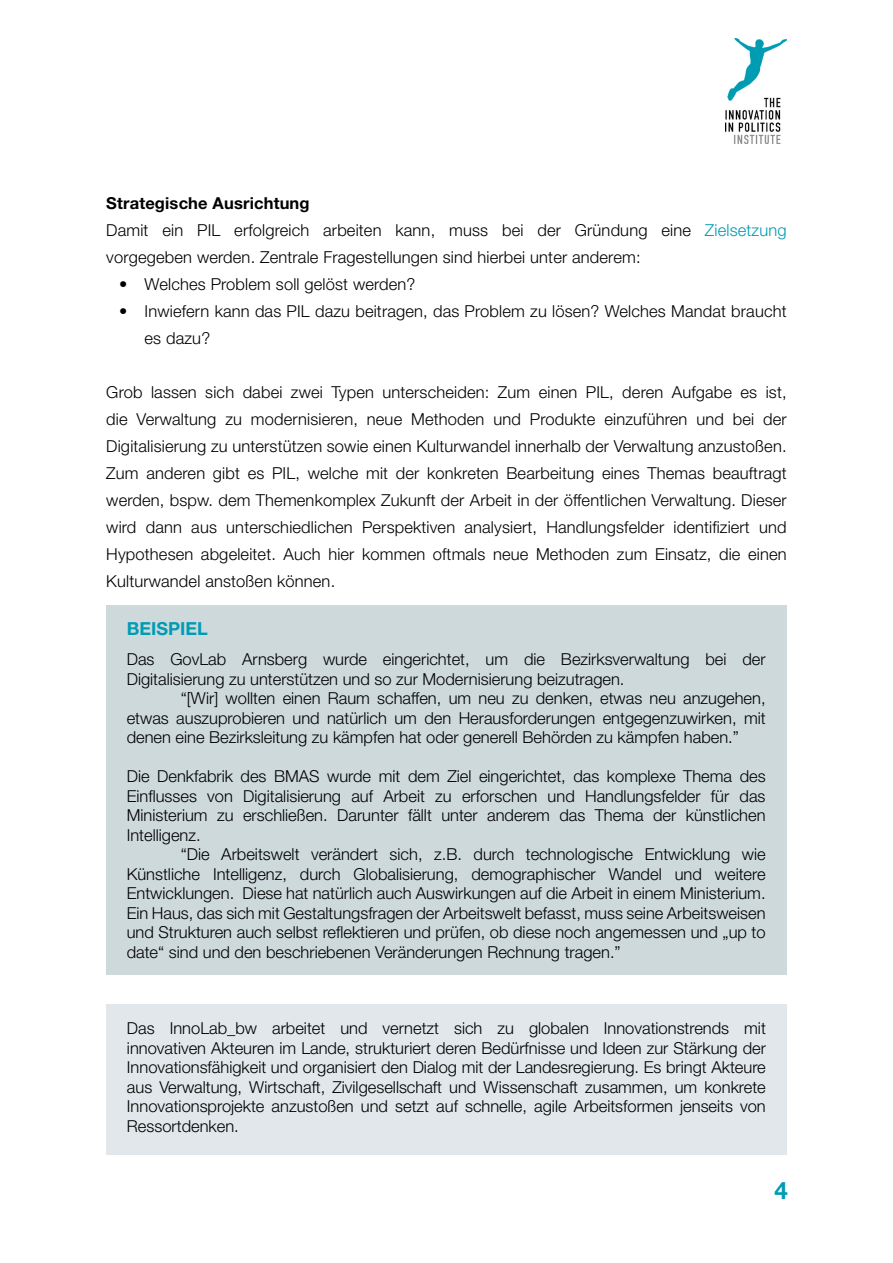
<style>
.page{position:relative;width:893px;height:1263px;background:#fff}
.page>*{position:absolute;margin:0;border:0;box-sizing:border-box;transform-origin:0 0}
.t1{font:700 24px "Helvetica Neue";color:#009cb4}
.t2{font:700 18px "Helvetica Neue LT Pro";color:#009cb4}
.t3{font:300 16.5px/19.5px "Helvetica Neue LT Pro";color:#000;text-align:justify}
.s1{font-weight:700}
.s2{color:#009cb4}
</style>
<div class="page">
<div style="left:106px;top:635px;width:680px;height:339px;background:#ced9dc"></div>
<img style="left:726px;top:38px;width:61px;height:105px">
<div style="left:106px;top:605px;width:680px;height:30px;background:#ced9dc"></div>
<div style="left:106px;top:1004px;width:680px;height:150px;background:#e1e7ea"></div>
<p class="t3" style="left:106px;top:190px;width:682px;line-height:27px;text-align:left"><span class="s1">Strategische Ausrichtung<br></span>Damit ein PIL erfolgreich arbeiten kann, muss bei der Gründung eine <span class="s2">Zielsetzung </span>vorgegeben werden. Zentrale Fragestellungen sind hierbei unter anderem:</p>
<p class="t3" style="left:119px;top:274px;width:298px">• Welches Problem soll gelöst werden?</p>
<p class="t3" style="left:145px;top:298px;width:644px;line-height:27px;text-indent:-26px">• Inwiefern kann das PIL dazu beitragen, das Problem zu lösen? Welches Mandat braucht es dazu?</p>
<p class="t3" style="left:106px;top:379px;width:682px;line-height:27px">Grob lassen sich dabei zwei Typen unterscheiden: Zum einen PIL, deren Aufgabe es ist, die Verwaltung zu modernisieren, neue Methoden und Produkte einzuführen und bei der Digitalisierung zu unterstützen sowie einen Kulturwandel innerhalb der Verwaltung anzustoßen.<br>Zum anderen gibt es PIL, welche mit der konkreten Bearbeitung eines Themas beauftragt werden, bspw. dem Themenkomplex Zukunft der Arbeit in der öffentlichen Verwaltung. Dieser wird dann aus unterschiedlichen Perspektiven analysiert, Handlungsfelder identifiziert und Hypothesen abgeleitet. Auch hier kommen oftmals neue Methoden zum Einsatz, die einen Kulturwandel anstoßen können.</p>
<p class="t2" style="left:127px;top:617px;width:82px">BEISPIEL</p>
<p class="t3" style="left:127px;top:649px;width:640px">Das GovLab Arnsberg wurde eingerichtet, um die Bezirksverwaltung bei der<br>Digitalisierung zu unterstützen und so zur Modernisierung beizutragen.</p>
<p class="t3" style="left:127px;top:688px;width:640px;text-indent:54px">“[Wir] wollten einen Raum schaffen, um neu zu denken, etwas neu anzugehen, etwas auszuprobieren und natürlich um den Herausforderungen entgegenzuwirken, mit denen eine Bezirksleitung zu kämpfen hat oder generell Behörden zu kämpfen haben.”</p>
<p class="t3" style="left:127px;top:766px;width:640px">Die Denkfabrik des BMAS wurde mit dem Ziel eingerichtet, das komplexe Thema des Einflusses von Digitalisierung auf Arbeit zu erforschen und Handlungsfelder für das Ministerium zu erschließen. Darunter fällt unter anderem das Thema der künstlichen Intelligenz.</p>
<p class="t3" style="left:127px;top:844px;width:640px;text-indent:54px">“Die Arbeitswelt verändert sich, z.B. durch technologische Entwicklung wie Künstliche Intelligenz, durch Globalisierung, demographischer Wandel und weitere Entwicklungen. Diese hat natürlich auch Auswirkungen auf die Arbeit in einem Ministerium.<br>Ein Haus, das sich mit Gestaltungsfragen der Arbeitswelt befasst, muss seine Arbeitsweisen und Strukturen auch selbst reflektieren und prüfen, ob diese noch angemessen und „up to date“ sind und den beschriebenen Veränderungen Rechnung tragen.”</p>
<p class="t3" style="left:127px;top:1018px;width:640px">Das InnoLab_bw arbeitet und vernetzt sich zu globalen Innovationstrends mit innovativen Akteuren im Lande, strukturiert deren Bedürfnisse und Ideen zur Stärkung der Innovationsfähigkeit und organisiert den Dialog mit der Landesregierung. Es bringt Akteure aus Verwaltung, Wirtschaft, Zivilgesellschaft und Wissenschaft zusammen, um konkrete Innovationsprojekte anzustoßen und setzt auf schnelle, agile Arbeitsformen jenseits von Ressortdenken.</p>
<h1 class="t1" style="left:774px;top:1172px;width:15px">4</h1>
</div>
